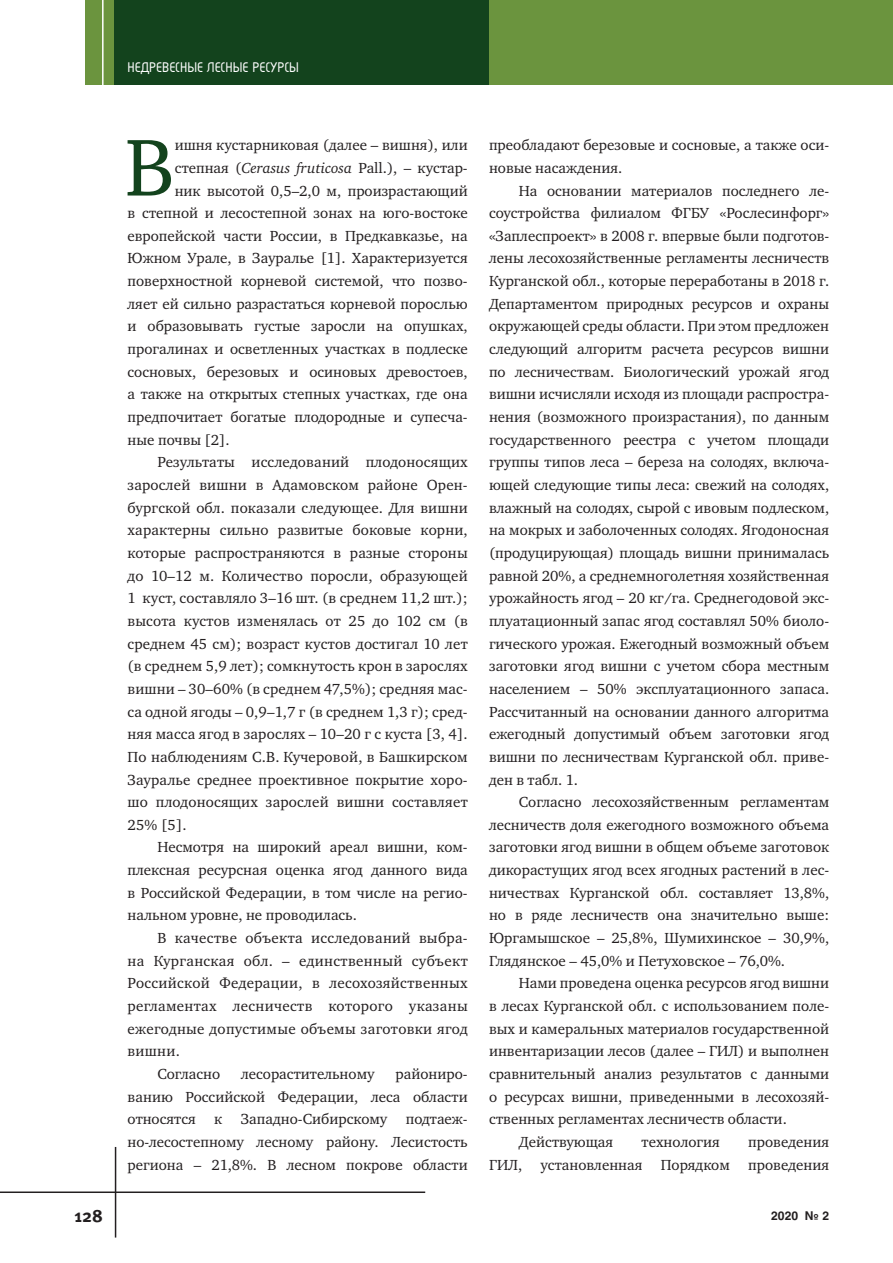
<style>
.page{position:relative;width:893px;height:1263px;background:#fff}
.page>*{position:absolute;margin:0;border:0;box-sizing:border-box;transform-origin:0 0}
.Text{font:82.5px "Charter C";color:#13431d}
.t1{font:18px "Meta Bold C";color:#231f20}
.t2{font:700 16.5px "Magic C";color:#fff}
.Text-2{font:15px/22.6px "Charter C";color:#231f20;text-align:justify}
.t3{font:700 12px "Helios C";color:#231f20}
.s1{font-style:italic}
</style>
<div class="page">
<div style="left:85px;top:0;width:808px;height:85px;background:#6b943e"></div>
<div style="left:115px;top:0;width:374px;height:85px;background:#13431d"></div>
<hr style="left:102px;top:0;width:2px;height:85px;background:#fff">
<hr style="left:0;top:1191px;width:425px;height:2px;background:#231f20">
<hr style="left:115px;top:1147px;width:1px;height:90px;background:#231f20">
<p class="t2" style="left:128px;top:60px;width:173px">НЕДРЕВЕСНЫЕ ЛЕСНЫЕ РЕСУРСЫ</p>
<p class="Text" style="left:125px;top:122px;width:51px">В</p>
<p class="Text-2" style="left:175px;top:134px;width:295px">ишня кустарниковая (далее – вишня), или</p>
<p class="Text-2" style="left:175px;top:157px;width:295px">степная (<span class="s1">Cerasus fruticosa</span> Pall.), – кустар-</p>
<p class="Text-2" style="left:175px;top:179px;width:295px">ник высотой 0,5–2,0 м, произрастающий</p>
<p class="Text-2" style="left:128px;top:202px;width:342px">в степной и лесостепной зонах на юго-востоке</p>
<p class="Text-2" style="left:128px;top:225px;width:342px">европейской части России, в Предкавказье, на</p>
<p class="Text-2" style="left:128px;top:247px;width:342px">Южном Урале, в Зауралье [1]. Характеризуется</p>
<p class="Text-2" style="left:128px;top:270px;width:342px">поверхностной корневой системой, что позво-</p>
<p class="Text-2" style="left:128px;top:293px;width:342px">ляет ей сильно разрастаться корневой порослью</p>
<p class="Text-2" style="left:128px;top:315px;width:342px">и образовывать густые заросли на опушках,</p>
<p class="Text-2" style="left:128px;top:338px;width:342px">прогалинах и осветленных участках в подлеске</p>
<p class="Text-2" style="left:128px;top:360px;width:342px">сосновых, березовых и осиновых древостоев,</p>
<p class="Text-2" style="left:128px;top:383px;width:342px">а также на открытых степных участках, где она</p>
<p class="Text-2" style="left:128px;top:406px;width:342px">предпочитает богатые плодородные и супесча-</p>
<p class="Text-2" style="left:128px;top:428px;width:104px">ные почвы [2].</p>
<p class="Text-2" style="left:128px;top:451px;width:342px;text-indent:30px">Результаты исследований плодоносящих зарослей вишни в Адамовском районе Орен&shy;бургской обл. показали следующее. Для вишни характерны сильно развитые боковые корни, которые распространяются в разные стороны до 10–12 м. Количество поросли, образующей 1 куст, составляло 3–16 шт. (в среднем 11,2 шт.); высота кустов изменялась от 25 до 102 см (в среднем 45 см); возраст кустов достигал 10 лет (в среднем 5,9 лет); сомкнутость крон в зарослях вишни – 30–60% (в среднем 47,5%); средняя мас&shy;са одной ягоды – 0,9–1,7 г (в среднем 1,3 г); сред&shy;няя масса ягод в зарослях – 10–20 г с куста [3, 4].<br>По наблюдениям С.В. Кучеровой, в Башкирском Зауралье среднее проективное покрытие хоро&shy;шо плодоносящих зарослей вишни составляет 25% [5].</p>
<p class="Text-2" style="left:128px;top:836px;width:342px;text-indent:30px">Несмотря на широкий ареал вишни, ком&shy;плексная ресурсная оценка ягод данного вида в Российской Федерации, в том числе на регио&shy;нальном уровне, не проводилась.</p>
<p class="Text-2" style="left:128px;top:927px;width:342px;text-indent:30px">В качестве объекта исследований выбра&shy;на Курганская обл. – единственный субъект Российской Федерации, в лесохозяйственных регламентах лесничеств которого указаны ежегодные допустимые объемы заготовки ягод вишни.</p>
<p class="Text-2" style="left:157px;top:1063px;width:64px">Согласно</p>
<p class="Text-2" style="left:241px;top:1063px;width:135px">лесорастительному</p>
<p class="Text-2" style="left:128px;top:1063px;width:342px;text-indent:268px">райониро&shy;ванию Российской Федерации, леса области относятся к Западно-Сибирскому подтаеж&shy;но-лесостепному лесному району. Лесистость региона – 21,8%. В лесном покрове области</p>
<p class="Text-2" style="left:489px;top:134px;width:342px">преобладают березовые и сосновые, а также оси&shy;новые насаждения.</p>
<p class="Text-2" style="left:489px;top:179px;width:342px;text-indent:30px">На основании материалов последнего ле&shy;соустройства филиалом ФГБУ «Рослесинфорг» «Заплеспроект» в 2008 г. впервые были подготов&shy;лены лесохозяйственные регламенты лесничеств Курганской обл., которые переработаны в 2018 г.<br>Департаментом природных ресурсов и охраны окружающей среды области. При этом предложен следующий алгоритм расчета ресурсов вишни по лесничествам. Биологический урожай ягод вишни исчисляли исходя из площади распростра&shy;нения (возможного произрастания), по данным государственного реестра с учетом площади группы типов леса – береза на солодях, включа&shy;ющей следующие типы леса: свежий на солодях, влажный на солодях, сырой с ивовым подлеском, на мокрых и заболоченных солодях. Ягодоносная (продуцирующая) площадь вишни принималась равной 20%, а среднемноголетняя хозяйственная урожайность ягод – 20 кг/га. Среднегодовой экс&shy;плуатационный запас ягод составлял 50% биоло&shy;гического урожая. Ежегодный возможный объем заготовки ягод вишни с учетом сбора местным населением – 50% эксплуатационного запаса.<br>Рассчитанный на основании данного алгоритма ежегодный допустимый объем заготовки ягод вишни по лесничествам Курганской обл. приве&shy;ден в табл. 1.</p>
<p class="Text-2" style="left:489px;top:791px;width:342px;text-indent:30px">Согласно лесохозяйственным регламентам лесничеств доля ежегодного возможного объема заготовки ягод вишни в общем объеме заготовок дикорастущих ягод всех ягодных растений в лес&shy;ничествах Курганской обл. составляет 13,8%, но в ряде лесничеств она значительно выше:<br>Юргамышское – 25,8%, Шумихинское – 30,9%, Глядянское – 45,0% и Петуховское – 76,0%.</p>
<p class="Text-2" style="left:489px;top:972px;width:342px;text-indent:30px">Нами проведена оценка ресурсов ягод вишни в лесах Курганской обл. с использованием поле&shy;вых и камеральных материалов государственной инвентаризации лесов (далее – ГИЛ) и выполнен сравнительный анализ результатов с данными о ресурсах вишни, приведенными в лесохозяй&shy;ственных регламентах лесничеств области.</p>
<p class="Text-2" style="left:519px;top:1131px;width:96px">Действующая</p>
<p class="Text-2" style="left:642px;top:1131px;width:80px">технология</p>
<p class="Text-2" style="left:489px;top:1131px;width:342px;text-align:right">проведения<br>ГИЛ, установленная Порядком проведения</p>
<p class="t1" style="left:75px;top:1205px;width:30px">128</p>
<p class="t3" style="left:771px;top:1208px;width:60px">2020 № 2</p>
</div>
